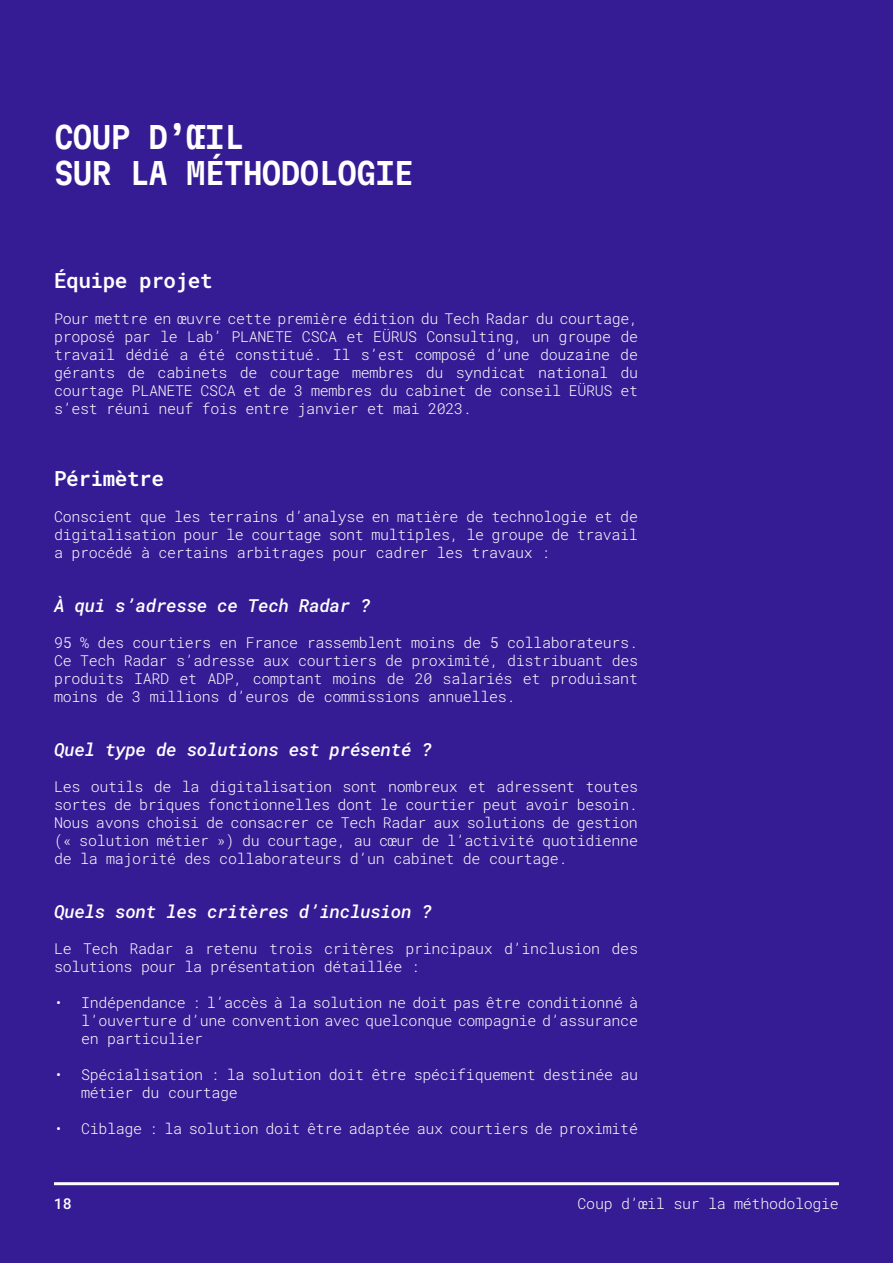
<style>
.page{position:relative;width:893px;height:1263px;background:#361c94}
.page>*{position:absolute;margin:0;border:0;box-sizing:border-box;transform-origin:0 0}
.t1{font:600 semi-condensed 30px/36px "Martian Mono";letter-spacing:-.02em;color:#fff}
.t2{font:600 21px "Roboto Mono";letter-spacing:-.02em;color:#fff}
.t3{font:italic 500 18px "Roboto Mono";letter-spacing:-.02em;color:#fff}
.t4{font:300 15px/18px "Roboto Mono";letter-spacing:-.02em;color:#fff;text-align:justify}
.t5{font:500 15px "Roboto Mono";color:#fff}
</style>
<div class="page">
<hr style="left:54px;top:1182px;width:785px;height:3px;background:#fff">
<h1 class="t1" style="left:54px;top:119px;width:361px">COUP D’ŒIL<br>SUR LA MÉTHODOLOGIE</h1>
<h2 class="t2" style="left:54px;top:266px;width:160px">Équipe projet</h2>
<p class="t4" style="left:54px;top:309px;width:586px">Pour mettre en œuvre cette première édition du Tech Radar du courtage, proposé par le Lab’ PLANETE CSCA et EÜRUS Consulting, un groupe de travail dédié a été constitué. Il s’est composé d’une douzaine de gérants de cabinets de courtage membres du syndicat national du courtage PLANETE CSCA et de 3 membres du cabinet de conseil EÜRUS et s’est réuni neuf fois entre janvier et mai 2023.</p>
<h2 class="t2" style="left:54px;top:464px;width:112px">Périmètre</h2>
<p class="t4" style="left:54px;top:507px;width:585px">Conscient que les terrains d’analyse en matière de technologie et de digitalisation pour le courtage sont multiples, le groupe de travail a procédé à certains arbitrages pour cadrer les travaux :</p>
<p class="t3" style="left:54px;top:593px;width:318px">À qui s’adresse ce Tech Radar ?</p>
<p class="t4" style="left:54px;top:633px;width:586px">95 % des courtiers en France rassemblent moins de 5 collaborateurs.<br>Ce Tech Radar s’adresse aux courtiers de proximité, distribuant des produits IARD et ADP, comptant moins de 20 salariés et produisant moins de 3 millions d’euros de commissions annuelles.</p>
<p class="t3" style="left:54px;top:737px;width:379px">Quel type de solutions est présenté ?</p>
<p class="t4" style="left:54px;top:777px;width:586px">Les outils de la digitalisation sont nombreux et adressent toutes sortes de briques fonctionnelles dont le courtier peut avoir besoin.<br>Nous avons choisi de consacrer ce Tech Radar aux solutions de gestion (« solution métier ») du courtage, au cœur de l’activité quotidienne de la majorité des collaborateurs d’un cabinet de courtage.</p>
<p class="t3" style="left:54px;top:899px;width:379px">Quels sont les critères d’inclusion ?</p>
<p class="t4" style="left:54px;top:939px;width:585px">Le Tech Radar a retenu trois critères principaux d’inclusion des solutions pour la présentation détaillée :</p>
<p class="t4" style="left:81px;top:993px;width:558px;text-indent:-27px">• Indépendance : l’accès à la solution ne doit pas être conditionné à l’ouverture d’une convention avec quelconque compagnie d’assurance en particulier</p>
<p class="t4" style="left:81px;top:1065px;width:559px;text-indent:-27px">• Spécialisation : la solution doit être spécifiquement destinée au métier du courtage</p>
<p class="t4" style="left:54px;top:1119px;width:585px">• Ciblage : la solution doit être adaptée aux courtiers de proximité</p>
<p class="t5" style="left:54px;top:1193px;width:19px">18</p>
<p class="t4" style="left:578px;top:1194px;width:263px">Coup d’œil sur la méthodologie</p>
</div>
